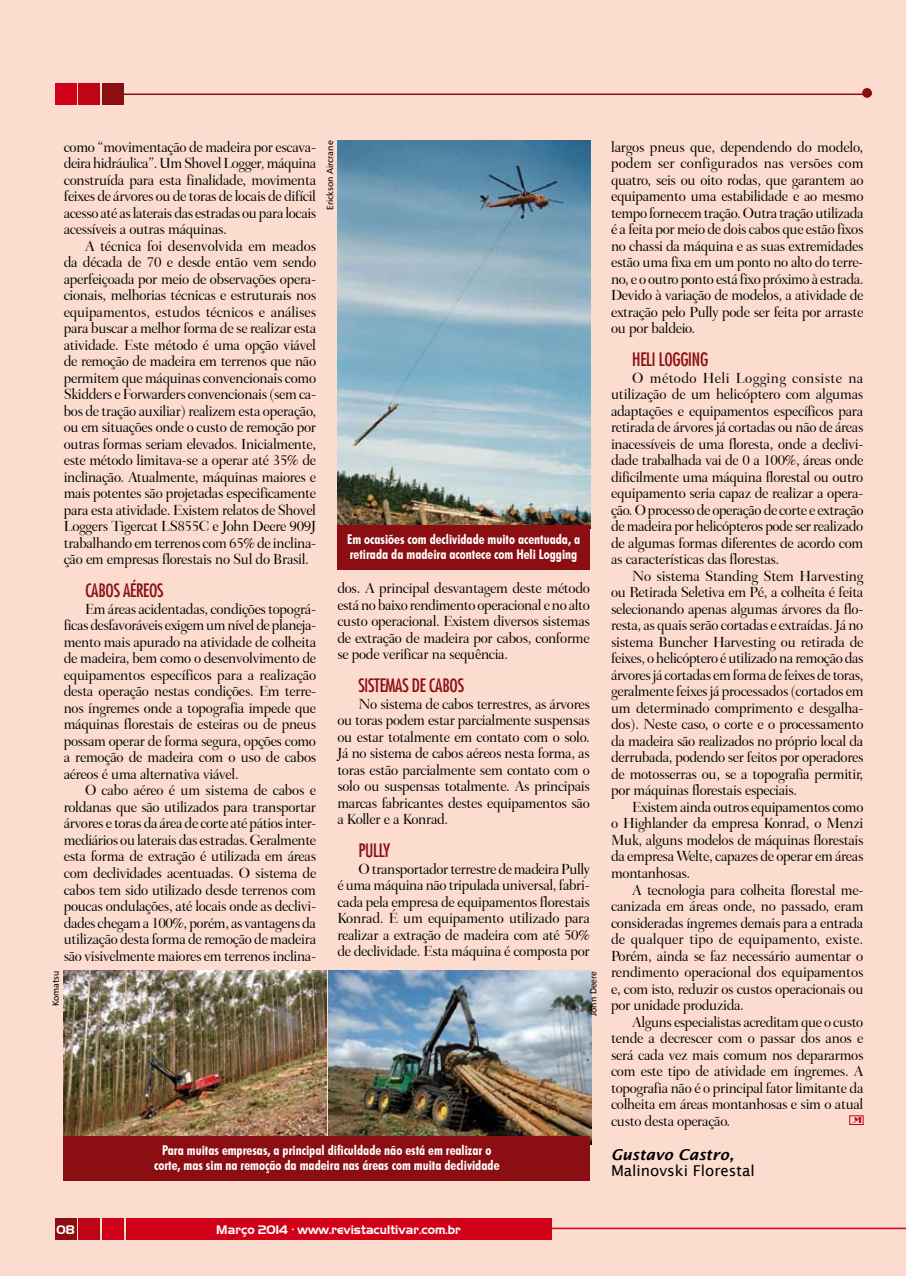
<style>
.page{position:relative;width:906px;height:1276px;background:#fbdccf}
.page>*{position:absolute;margin:0;border:0;box-sizing:border-box;transform-origin:0 0}
.t1{font:condensed 18px "Futura";letter-spacing:-.02em;color:#8b0e13}
.t2{font:15px/16.5px "Transitional 551 BT Medium B";letter-spacing:-.02em;color:#000;text-align:justify}
.t3{font:15px "Lucida Sans";color:#000}
.t4{font:italic 600 15px "Lucida Sans";color:#000}
.t5{font:700 condensed 13.5px/15px "Futura BT";color:#fff;text-align:center}
.t6{font:12px "Aero Regular SWFTE";color:#fff}
.t7{font:9px "Humana 777";color:#000}
.t8{font:9px "Book Antiqua";color:#c00418}
.s1{font-family:"Transitional 551 BT Medium Italic B"}
.s2{font-family:"Binner D"}
</style>
<div class="page">
<div style="left:55px;top:83px;width:21px;height:21px;background:#d10019"></div>
<div style="left:79px;top:83px;width:21px;height:21px;background:#c00418"></div>
<div style="left:102px;top:83px;width:21px;height:21px;background:#8b0e13"></div>
<hr style="left:119px;top:93px;width:753px;height:2px;background:#8b0e13">
<hr style="left:429px;top:1227px;width:477px;height:2px;background:#d10019">
<div style="left:126px;top:1218px;width:425px;height:21px;background:#d10019"></div>
<div style="left:102px;top:1218px;width:21px;height:21px;background:#d10019"></div>
<div style="left:79px;top:1218px;width:21px;height:21px;background:#c00418"></div>
<div style="left:55px;top:1218px;width:21px;height:21px;background:#8b0e13"></div>
<img style="left:64px;top:970px;width:262px;height:166px">
<img style="left:329px;top:970px;width:262px;height:174px">
<div style="left:64px;top:1136px;width:526px;height:44px;background:#8b0e13"></div>
<img style="left:337px;top:140px;width:254px;height:388px">
<div style="left:337px;top:526px;width:253px;height:44px;background:#8b0e13"></div>
<div style="left:862px;top:88px;width:10px;height:10px;background:#8b0e13;border-radius:50%"></div>
<p class="t2" style="left:64px;top:138px;width:254px">como “movimentação de madeira por escava&shy;deira hidráulica”. Um Shovel Logger<span class="s1">,</span> máquina construída para esta finalidade, movimenta feixes de árvores ou de toras de locais de difícil acesso até as laterais das estradas ou para locais acessíveis a outras máquinas.</p>
<p class="t2" style="left:64px;top:237px;width:254px;text-indent:21px">A técnica foi desenvolvida em meados da década de 70 e desde então vem sendo aperfeiçoada por meio de observações opera&shy;cionais, melhorias técnicas e estruturais nos equipamentos, estudos técnicos e análises para buscar a melhor forma de se realizar esta atividade. Este método é uma opção viável de remoção de madeira em terrenos que não permitem que máquinas convencionais como Skidders e Forwarders convencionais (sem ca&shy;bos de tração auxiliar) realizem esta operação, ou em situações onde o custo de remoção por outras formas seriam elevados. Inicialmente, este método limitava-se a operar até 35% de inclinação. Atualmente, máquinas maiores e mais potentes são projetadas especificamente para esta atividade. Existem relatos de Shovel Loggers Tigercat LS855C e John Deere 909J trabalhando em terrenos com 65% de inclina&shy;ção em empresas florestais no Sul do Brasil.</p>
<p class="t1" style="left:85px;top:579px;width:80px">CABOS AÉREOS</p>
<p class="t2" style="left:64px;top:600px;width:254px;text-indent:21px">Em áreas acidentadas, condições topográ&shy;ficas desfavoráveis exigem um nível de planeja&shy;mento mais apurado na atividade de colheita de madeira, bem como o desenvolvimento de equipamentos específicos para a realização desta operação nestas condições. Em terre&shy;nos íngremes onde a topografia impede que máquinas florestais de esteiras ou de pneus possam operar de forma segura, opções como a remoção de madeira com o uso de cabos aéreos é uma alternativa viável.</p>
<p class="t2" style="left:64px;top:782px;width:254px;text-indent:21px">O cabo aéreo é um sistema de cabos e roldanas que são utilizados para transportar árvores e toras da área de corte até pátios inter&shy;mediários ou laterais das estradas. Geralmente esta forma de extração é utilizada em áreas com declividades acentuadas. O sistema de cabos tem sido utilizado desde terrenos com poucas ondulações, até locais onde as declivi&shy;dades chegam a 100%, porém, as vantagens da utilização desta forma de remoção de madeira são visivelmente maiores em terrenos inclina-</p>
<p class="t7" style="left:324px;top:210px;width:71px;rotate:-90deg">Erickson Aircrane</p>
<p class="t5" style="left:347px;top:531px;width:235px;text-align:left">Em ocasiões com declividade muito acentuada, a retirada da madeira acontece com Heli Logging</p>
<p class="t2" style="left:337px;top:579px;width:254px">dos. A principal desvantagem deste método está no baixo rendimento operacional e no alto custo operacional. Existem diversos sistemas de extração de madeira por cabos, conforme se pode verificar na sequência.</p>
<p class="t1" style="left:358px;top:674px;width:14px">SISTEMAS</p>
<p class="t1" style="left:412px;top:674px;width:26px">DE CABOS</p>
<p class="t2" style="left:337px;top:695px;width:254px;text-indent:21px">No sistema de cabos terrestres, as árvores ou toras podem estar parcialmente suspensas ou estar totalmente em contato com o solo.<br>Já no sistema de cabos aéreos nesta forma, as toras estão parcialmente sem contato com o solo ou suspensas totalmente. As principais marcas fabricantes destes equipamentos são a Koller e a Konrad.</p>
<p class="t1" style="left:358px;top:839px;width:33px">PULLY</p>
<p class="t2" style="left:337px;top:860px;width:254px;text-indent:21px">O transportador terrestre de madeira Pully é uma máquina não tripulada universal, fabri&shy;cada pela empresa de equipamentos florestais Konrad. É um equipamento utilizado para realizar a extração de madeira com até 50% de declividade. Esta máquina é composta por</p>
<p class="t7" style="left:50px;top:1006px;width:37px;rotate:-90deg">Komatsu</p>
<p class="t7" style="left:588px;top:1016px;width:46px;rotate:-90deg">John Deere</p>
<p class="t5" style="left:154px;top:1142px;width:347px">Para muitas empresas, a principal dificuldade não está em realizar o corte, mas sim na remoção da madeira nas áreas com muita declividade</p>
<p class="t2" style="left:611px;top:138px;width:254px">largos pneus que, dependendo do modelo, podem ser configurados nas versões com quatro, seis ou oito rodas, que garantem ao equipamento uma estabilidade e ao mesmo tempo fornecem tração. Outra tração utilizada é a feita por meio de dois cabos que estão fixos no chassi da máquina e as suas extremidades estão uma fixa em um ponto no alto do terre&shy;no, e o outro ponto está fixo próximo à estrada.<br>Devido à variação de modelos, a atividade de extração pelo Pully pode ser feita por arraste ou por baldeio.</p>
<p class="t1" style="left:632px;top:348px;width:41px">HELI LOGGING</p>
<p class="t2" style="left:611px;top:369px;width:254px;text-indent:21px">O método Heli Logging consiste na utilização de um helicóptero com algumas adaptações e equipamentos específicos para retirada de árvores já cortadas ou não de áreas inacessíveis de uma floresta, onde a declivi&shy;dade trabalhada vai de 0 a 100%, áreas onde dificilmente uma máquina florestal ou outro equipamento seria capaz de realizar a opera&shy;ção. O processo de operação de corte e extração de madeira por helicópteros pode ser realizado de algumas formas diferentes de acordo com as características das florestas.</p>
<p class="t2" style="left:611px;top:567px;width:254px;text-indent:21px">No sistema Standing Stem Harvesting ou Retirada Seletiva em Pé, a colheita é feita selecionando apenas algumas árvores da flo&shy;resta, as quais serão cortadas e extraídas. Já no sistema Buncher Harvesting ou retirada de feixes, o helicóptero é utilizado na remoção das árvores já cortadas em forma de feixes de toras, geralmente feixes já processados (cortados em um determinado comprimento e desgalha&shy;dos). Neste caso, o corte e o processamento da madeira são realizados no próprio local da derrubada, podendo ser feitos por operadores de motosserras ou, se a topografia permitir, por máquinas florestais especiais.</p>
<p class="t2" style="left:611px;top:798px;width:254px;text-indent:21px">Existem ainda outros equipamentos como o Highlander da empresa Konrad, o Menzi Muk, alguns modelos de máquinas florestais da empresa Welte, capazes de operar em áreas montanhosas.</p>
<p class="t2" style="left:611px;top:881px;width:254px;text-indent:21px">A tecnologia para colheita florestal me&shy;canizada em áreas onde, no passado, eram consideradas íngremes demais para a entrada de qualquer tipo de equipamento, existe.<br>Porém, ainda se faz necessário aumentar o rendimento operacional dos equipamentos e, com isto, reduzir os custos operacionais ou por unidade produzida.</p>
<p class="t2" style="left:611px;top:1013px;width:254px;text-indent:21px">Alguns especialistas acreditam que o custo tende a decrescer com o passar dos anos e será cada vez mais comum nos depararmos com este tipo de atividade em íngremes. A topografia não é o principal fator limitante da colheita em áreas montanhosas e sim o atual custo desta operação.</p>
<p class="t8" style="left:852px;top:1114px;width:11px">.<span class="s2">M</span></p>
<p class="t4" style="left:611px;top:1146px;width:124px">Gustavo Castro,</p>
<p class="t3" style="left:611px;top:1162px;width:145px">Malinovski Florestal</p>
<p class="t6" style="left:56px;top:1222px;width:20px">08</p>
<p class="t6" style="left:216px;top:1222px;width:246px">Março 2014 • www.revistacultivar.com.br</p>
</div>
